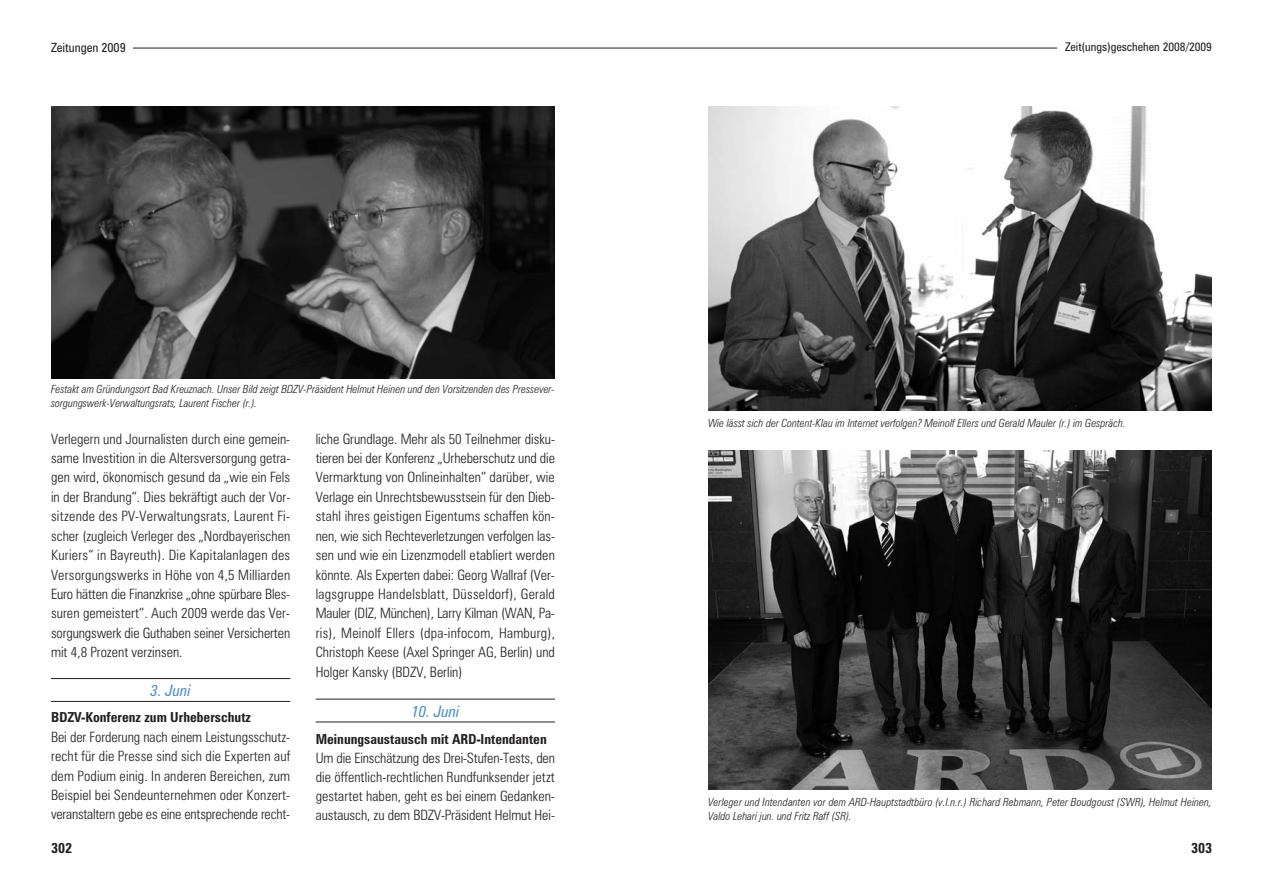
<style>
.page{position:relative;width:1263px;height:893px;background:#fff}
.page>*{position:absolute;margin:0;border:0;box-sizing:border-box;transform-origin:0 0}
.t1{font:italic 15.75px "Zurich Cn BT";color:#4d90cd}
.t2{font:14.25px/19.5px "Zurich Lt Cn BT";letter-spacing:-.005em;color:#231f20;text-align:justify}
.t3{font:700 14.25px "Zurich Cn BT";color:#231f20}
.t4{font:700 13.8px "Zurich Cn BT";color:#231f20}
.t5{font:12.75px "Zurich Cn BT";color:#231f20}
.t6{font:12px "Zurich Cn BT";color:#231f20}
.t7{font:italic 11.25px/13.5px "Zurich Lt Cn";color:#231f20}
</style>
<div class="page">
<hr style="left:78px;top:48px;width:1104px;height:1px;background:#231f20">
<div style="left:1058px;top:33px;width:158px;height:26px;background:#fff"></div>
<div style="left:43px;top:33px;width:90px;height:26px;background:#fff"></div>
<hr style="left:51px;top:678px;width:239px;height:1px;background:#231f20">
<hr style="left:51px;top:701px;width:239px;height:1px;background:#231f20">
<hr style="left:316px;top:699px;width:239px;height:1px;background:#231f20">
<hr style="left:316px;top:722px;width:239px;height:1px;background:#231f20">
<img style="left:709px;top:106px;width:503px;height:304px">
<img style="left:708px;top:450px;width:504px;height:339px">
<img style="left:51px;top:106px;width:504px;height:272px">
<p class="t5" style="left:51px;top:43px;width:76px">Zeitungen 2009</p>
<p class="t7" style="left:51px;top:383px;width:505px">Festakt am Gründungsort Bad Kreuznach. Unser Bild zeigt BDZV-Präsident Helmut Heinen und den Vorsitzenden des Pressever&shy;sorgungswerk-Verwaltungsrats, Laurent Fischer (r.).</p>
<p class="t2" style="left:51px;top:430px;width:241px">Verlegern und Journalisten durch eine gemein&shy;same Investition in die Altersversorgung getra&shy;gen wird, ökonomisch gesund da „wie ein Fels in der Brandung“. Dies bekräftigt auch der Vor&shy;sitzende des PV-Verwaltungsrats, Laurent Fi&shy;scher (zugleich Verleger des „Nordbayerischen Kuriers“ in Bayreuth). Die Kapitalanlagen des Versorgungswerks in Höhe von 4,5 Milliarden Euro hätten die Finanzkrise „ohne spürbare Bles&shy;suren gemeistert“. Auch 2009 werde das Ver&shy;sorgungswerk die Guthaben seiner Versicherten mit 4,8 Prozent verzinsen.</p>
<p class="t1" style="left:150px;top:685px;width:42px">3. Juni</p>
<p class="t4" style="left:51px;top:712px;width:202px">BDZV-Konferenz zum Urheberschutz</p>
<p class="t2" style="left:51px;top:728px;width:241px">Bei der Forderung nach einem Leistungsschutz&shy;recht für die Presse sind sich die Experten auf dem Podium einig. In anderen Bereichen, zum Beispiel bei Sendeunternehmen oder Konzert&shy;veranstaltern gebe es eine entsprechende recht-</p>
<p class="t3" style="left:51px;top:842px;width:23px">302</p>
<p class="t2" style="left:316px;top:430px;width:241px">liche Grundlage. Mehr als 50 Teilnehmer disku&shy;tieren bei der Konferenz „Urheberschutz und die Vermarktung von Onlineinhalten“ darüber, wie Verlage ein Unrechtsbewusstsein für den Dieb&shy;stahl ihres geistigen Eigentums schaffen kön&shy;nen, wie sich Rechteverletzungen verfolgen las&shy;sen und wie ein Lizenzmodell etabliert werden könnte. Als Experten dabei: Georg Wallraf (Ver&shy;lagsgruppe Handelsblatt, Düsseldorf), Gerald Mauler (DIZ, München), Larry Kilman (WAN, Pa&shy;ris), Meinolf Ellers (dpa-infocom, Hamburg), Christoph Keese (Axel Springer AG, Berlin) und Holger Kansky (BDZV, Berlin)</p>
<p class="t1" style="left:411px;top:705px;width:49px">10. Juni</p>
<p class="t4" style="left:316px;top:734px;width:233px">Meinungsaustausch mit ARD-Intendanten</p>
<p class="t2" style="left:316px;top:749px;width:241px;line-height:19px">Um die Einschätzung des Drei-Stufen-Tests, den die öffentlich-rechtlichen Rundfunksender jetzt gestartet haben, geht es bei einem Gedanken&shy;austausch, zu dem BDZV-Präsident Helmut Hei-</p>
<p class="t6" style="left:1065px;top:43px;width:148px">Zeit(ungs)geschehen 2008/2009</p>
<p class="t7" style="left:708px;top:417px;width:419px">Wie lässt sich der Content-Klau im Internet verfolgen? Meinolf Ellers und Gerald Mauler (r.) im Gespräch.</p>
<p class="t7" style="left:708px;top:796px;width:505px">Verleger und Intendanten vor dem ARD-Hauptstadtbüro (v.l.n.r.) Richard Rebmann, Peter Boudgoust (SWR), Helmut Heinen,<br>Valdo Lehari jun. und Fritz Raff (SR).</p>
<p class="t3" style="left:1191px;top:842px;width:23px">303</p>
</div>
